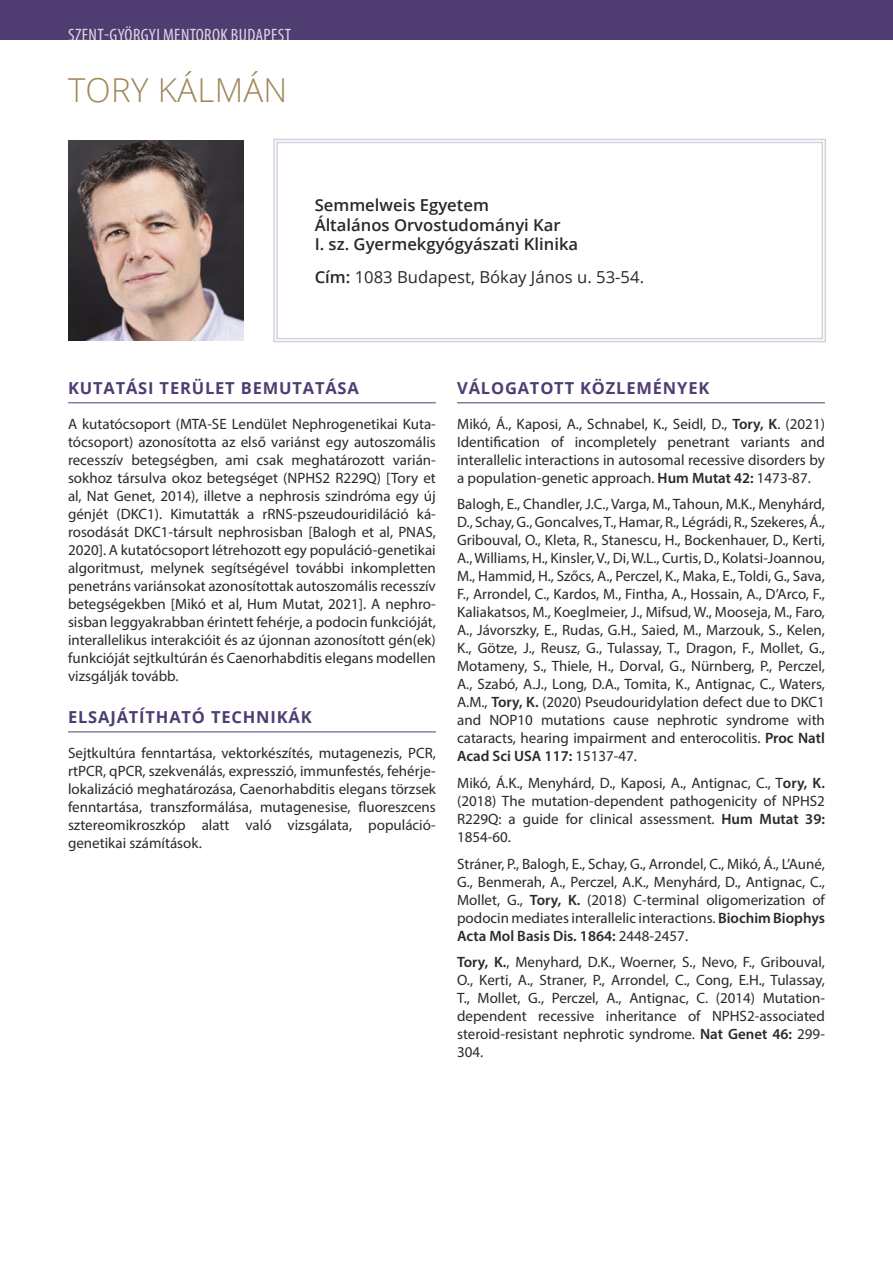
<style>
.page{position:relative;width:893px;height:1263px;background:#fff}
.page>*{position:absolute;margin:0;border:0;box-sizing:border-box;transform-origin:0 0}
.Név_M{font:300 33px "Open Sans";letter-spacing:.01em;color:#9f8759}
.t1{font:condensed 18px "Myriad Pro";letter-spacing:.02em;color:#fff}
.Affiliáció1_M{font:600 16.5px/19.8px "Open Sans";color:#292929}
.alcím1_M{font:700 16.5px "Open Sans";letter-spacing:.05em;color:#4f3d72}
.Affiliáció2_M{font:16.5px "Open Sans";color:#292929}
.Közlemények_M{font:15px/18px "Myriad Pro";color:#292929;text-align:justify}
.body1_M{font:15px/18px "Myriad Pro";color:#292929;text-align:justify}
.s1{font-weight:600}
</style>
<div class="page">
<div style="left:0;top:0;width:893px;height:40px;background:#4f3d72"></div>
<svg style="left:273px;top:138px;width:553px;height:205px"></svg>
<div style="left:276px;top:142px;width:547px;height:197px;border:1px solid #d6d0dc"></div>
<img style="left:68px;top:141px;width:176px;height:199px">
<hr style="left:68px;top:402px;width:368px;height:1px;background:#4f3d72">
<hr style="left:68px;top:731px;width:368px;height:1px;background:#4f3d72">
<hr style="left:457px;top:402px;width:368px;height:1px;background:#4f3d72">
<p class="t1" style="left:68px;top:24px;width:224px">SZENT-GYÖRGYI MENTOROK BUDAPEST</p>
<p class="Név_M" style="left:68px;top:67px;width:221px">TORY KÁLMÁN</p>
<p class="Affiliáció1_M" style="left:315px;top:195px;width:265px">Semmelweis Egyetem<br>Általános Orvostudományi Kar<br>I. sz. Gyermekgyógyászati Klinika</p>
<p class="Affiliáció2_M" style="left:315px;top:266px;width:331px"><span class="s1">Cím:</span> 1083 Budapest, Bókay János u. 53-54.</p>
<p class="alcím1_M" style="left:68px;top:376px;width:292px">KUTATÁSI TERÜLET BEMUTATÁSA</p>
<p class="body1_M" style="left:68px;top:415px;width:369px">A kutatócsoport (MTA-SE Lendület Nephrogenetikai Kuta&shy;tócsoport) azonosította az első variánst egy autoszomális recesszív betegségben, ami csak meghatározott varián&shy;sokhoz társulva okoz betegséget (NPHS2 R229Q) [Tory et al, Nat Genet, 2014), illetve a nephrosis szindróma egy új génjét (DKC1). Kimutatták a rRNS-pszeudouridiláció ká&shy;rosodását DKC1-társult nephrosisban [Balogh et al, PNAS, 2020]. A kutatócsoport létrehozott egy populáció-genetikai algoritmust, melynek segítségével további inkompletten penetráns variánsokat azonosítottak autoszomális recesszív betegségekben [Mikó et al, Hum Mutat, 2021]. A nephro&shy;sisban leggyakrabban érintett fehérje, a podocin funkcióját, interallelikus interakcióit és az újonnan azonosított gén(ek) funkcióját sejtkultúrán és Caenorhabditis elegans modellen vizsgálják tovább.</p>
<p class="alcím1_M" style="left:68px;top:705px;width:245px">ELSAJÁTÍTHATÓ TECHNIKÁK</p>
<p class="body1_M" style="left:68px;top:744px;width:369px">Sejtkultúra fenntartása, vektorkészítés, mutagenezis, PCR, rtPCR, qPCR, szekvenálás, expresszió, immunfestés, fehérje&shy;lokalizáció meghatározása, Caenorhabditis elegans törzsek fenntartása, transzformálása, mutagenesise, fluoreszcens sztereomikroszkóp alatt való vizsgálata, populáció&shy;genetikai számítások.</p>
<p class="alcím1_M" style="left:457px;top:376px;width:254px">VÁLOGATOTT KÖZLEMÉNYEK</p>
<p class="Közlemények_M" style="left:457px;top:415px;width:369px">Mikó, Á., Kaposi, A., Schnabel, K., Seidl, D., <span class="s1">Tory, K</span>. (2021)<br>Identification of incompletely penetrant variants and interallelic interactions in autosomal recessive disorders by a population-genetic approach. <span class="s1">Hum Mutat 42:</span> 1473-87.</p>
<p class="Közlemények_M" style="left:457px;top:495px;width:369px">Balogh, E., Chandler, J.C., Varga, M., Tahoun, M.K., Menyhárd, D., Schay, G., Goncalves, T., Hamar, R., Légrádi, R., Szekeres, Á., Gribouval, O., Kleta, R., Stanescu, H., Bockenhauer, D., Kerti, A., Williams, H., Kinsler, V., Di, W.L., Curtis, D., Kolatsi-Joannou, M., Hammid, H., Szőcs, A., Perczel, K., Maka, E., Toldi, G., Sava, F., Arrondel, C., Kardos, M., Fintha, A., Hossain, A., D’Arco, F., Kaliakatsos, M., Koeglmeier, J., Mifsud, W., Mooseja, M., Faro, A., Jávorszky, E., Rudas, G.H., Saied, M., Marzouk, S., Kelen, K., Götze, J., Reusz, G., Tulassay, T., Dragon, F., Mollet, G., Motameny, S., Thiele, H., Dorval, G., Nürnberg, P., Perczel, A., Szabó, A.J., Long, D.A., Tomita, K., Antignac, C., Waters, A.M., <span class="s1">Tory, K.</span> (2020) Pseudouridylation defect due to DKC1 and NOP10 mutations cause nephrotic syndrome with cataracts, hearing impairment and enterocolitis. <span class="s1">Proc Natl Acad Sci USA 117:</span> 15137-47.</p>
<p class="Közlemények_M" style="left:457px;top:774px;width:369px">Mikó, Á.K., Menyhárd, D., Kaposi, A., Antignac, C., T<span class="s1">ory, K. </span>(2018) The mutation-dependent pathogenicity of NPHS2<br>R229Q: a guide for clinical assessment. <span class="s1">Hum Mutat 39:<br></span>1854-60.</p>
<p class="Közlemények_M" style="left:457px;top:854px;width:369px">Stráner, P., Balogh, E., Schay, G., Arrondel, C., Mikó, Á., L’Auné, G., Benmerah, A., Perczel, A.K., Menyhárd, D., Antignac, C., Mollet, G., <span class="s1">Tory, K.</span> (2018) C-terminal oligomerization of podocin mediates interallelic interactions. <span class="s1">Biochim Biophys Acta Mol Basis Dis. 1864:</span> 2448-2457.</p>
<p class="Közlemények_M" style="left:457px;top:953px;width:369px"><span class="s1">Tory, K.</span>, Menyhard, D.K., Woerner, S., Nevo, F., Gribouval, O., Kerti, A., Straner, P., Arrondel, C., Cong, E.H., Tulassay, T., Mollet, G., Perczel, A., Antignac, C. (2014) Mutation&shy;dependent recessive inheritance of NPHS2-associated steroid-resistant nephrotic syndrome. <span class="s1">Nat Genet 46:</span> 299- 304.</p>
</div>
